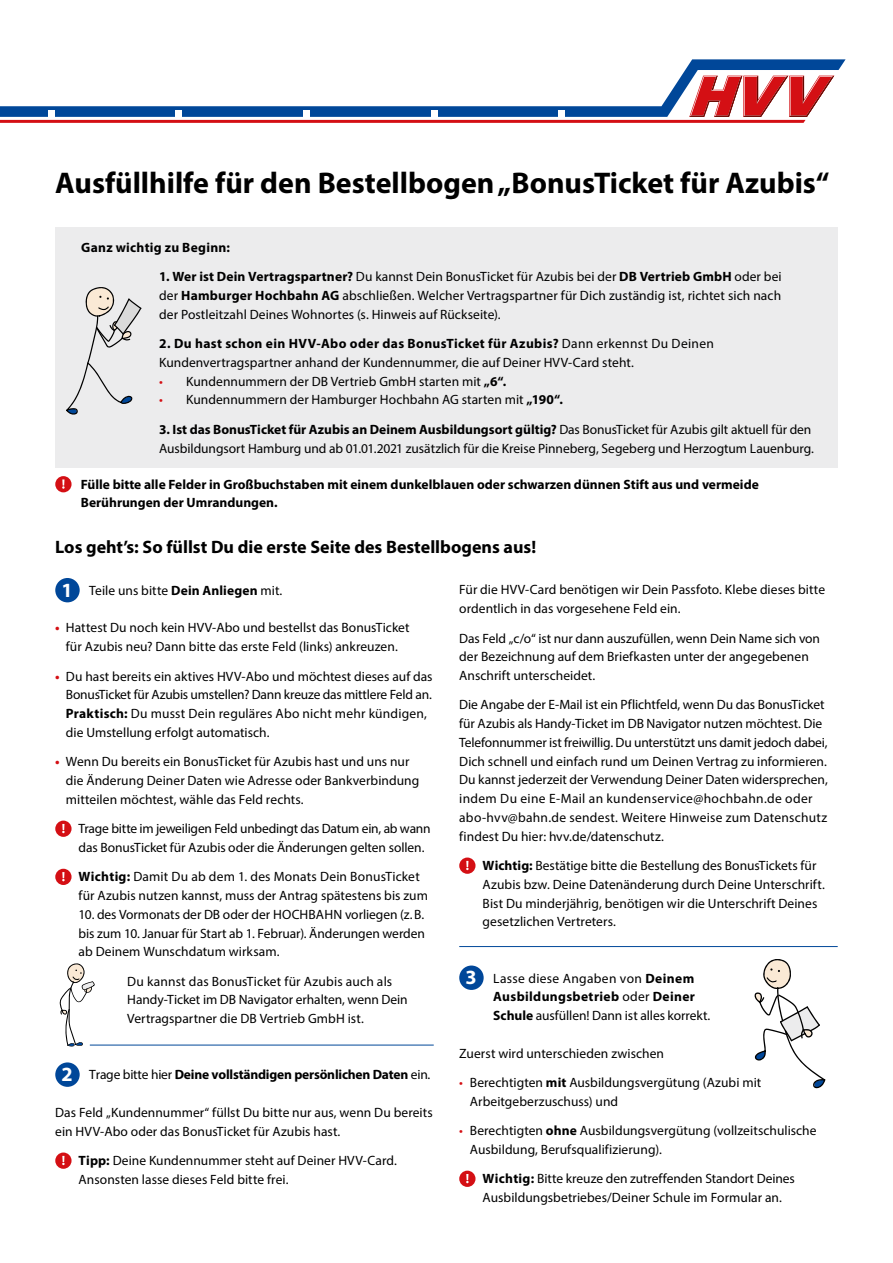
<style>
.page{position:relative;width:893px;height:1263px;background:#fff}
.page>*{position:absolute;margin:0;border:0;box-sizing:border-box;transform-origin:0 0}
.t1{font:700 30px "Myriad Pro";color:#000}
.t2{font:700 18px "Myriad Pro";color:#000}
.t3{font:13.5px/18.8px "Myriad Pro";color:#000}
.t4{font:700 13.5px/18px "Myriad Pro";color:#000}
.t5{font:700 13.5px "Myriad Pro";letter-spacing:.02em;color:#000}
.s1{font-weight:700}
.s2{color:#d40f14}
.s3{font-weight:700;font-size:20.25px;color:#fff}
.s4{font-weight:700;color:#d40f14}
.s5{font-size:20.25px;color:#fff}
.s6{font-weight:400}
</style>
<div class="page">
<div style="left:55px;top:227px;width:783px;height:241px;background:#ececed"></div>
<div style="left:55px;top:476px;width:17px;height:16px;background:#d40f14;border-radius:50%"></div>
<svg style="left:62px;top:479px;width:3px;height:10px"></svg>
<svg style="left:681px;top:59px;width:165px;height:17px;fill:#004799"></svg>
<svg style="left:0;top:76px;width:834px;height:47px"></svg>
<div style="left:55px;top:578px;width:25px;height:24px;background:#004799;border-radius:50%"></div>
<div style="left:55px;top:820px;width:17px;height:17px;background:#d40f14;border-radius:50%"></div>
<svg style="left:62px;top:824px;width:3px;height:9px"></svg>
<div style="left:55px;top:869px;width:17px;height:16px;background:#d40f14;border-radius:50%"></div>
<svg style="left:62px;top:872px;width:3px;height:9px"></svg>
<div style="left:55px;top:1062px;width:25px;height:25px;background:#004799;border-radius:50%"></div>
<svg style="left:55px;top:1152px;width:17px;height:17px"></svg>
<svg style="left:62px;top:1156px;width:3px;height:9px"></svg>
<hr style="left:90px;top:1045px;width:344px;height:1px;background:#004799">
<hr style="left:459px;top:946px;width:379px;height:1px;background:#004799">
<svg style="left:754px;top:959px;width:72px;height:129px"></svg>
<svg style="left:60px;top:963px;width:35px;height:83px"></svg>
<svg style="left:66px;top:287px;width:76px;height:128px"></svg>
<div style="left:459px;top:857px;width:16px;height:17px;background:#d40f14;border-radius:50%"></div>
<svg style="left:466px;top:861px;width:3px;height:9px"></svg>
<div style="left:459px;top:965px;width:25px;height:25px;background:#004799;border-radius:50%"></div>
<div style="left:459px;top:1171px;width:16px;height:16px;background:#d40f14;border-radius:50%"></div>
<svg style="left:466px;top:1174px;width:3px;height:9px"></svg>
<h1 class="t1" style="left:55px;top:163px;width:776px">Ausfüllhilfe für den Bestellbogen „BonusTicket für Azubis“</h1>
<p class="t5" style="left:81px;top:238px;width:150px">Ganz wichtig zu Beginn:</p>
<p class="t3" style="left:159px;top:267px;width:624px;text-align:justify"><span class="s1">1. Wer ist Dein Vertragspartner?</span> Du kannst Dein BonusTicket für Azubis bei der <span class="s1">DB Vertrieb GmbH</span> oder bei der <span class="s1">Hamburger Hochbahn AG</span> abschließen. Welcher Vertragspartner für Dich zuständig ist, richtet sich nach der Postleitzahl Deines Wohnortes (s. Hinweis auf Rückseite).</p>
<p class="t3" style="left:159px;top:334px;width:556px"><span class="s1">2. Du hast schon ein HVV-Abo oder das BonusTicket für Azubis?</span> Dann erkennst Du Deinen<br>Kundenvertragspartner anhand der Kundennummer, die auf Deiner HVV-Card steht.</p>
<p class="t3" style="left:159px;top:371px;width:349px"><span class="s2">•</span> Kundennummern der DB Vertrieb GmbH starten mit <span class="s1">„6“.</span></p>
<p class="t3" style="left:159px;top:390px;width:405px"><span class="s2">•</span> Kundennummern der Hamburger Hochbahn AG starten mit <span class="s1">„190“.</span></p>
<p class="t3" style="left:159px;top:420px;width:656px"><span class="s1">3. Ist das BonusTicket für Azubis an Deinem Ausbildungsort gültig?</span> Das BonusTicket für Azubis gilt aktuell für den<br>Ausbildungsort Hamburg und ab 01.01.2021 zusätzlich für die Kreise Pinneberg, Segeberg und Herzogtum Lauenburg.</p>
<p class="t4" style="left:81px;top:475px;width:679px">Fülle bitte alle Felder in Großbuchstaben mit einem dunkelblauen oder schwarzen dünnen Stift aus und vermeide<br>Berührungen der Umrandungen.</p>
<h2 class="t2" style="left:55px;top:535px;width:482px">Los geht’s: So füllst Du die erste Seite des Bestellbogens aus!</h2>
<p class="t3" style="left:62px;top:581px;width:222px"><span class="s3">1</span> Teile uns bitte <span class="s1">Dein Anliegen</span> mit.</p>
<p class="t3" style="left:55px;top:618px;width:356px;text-align:center"><span class="s4">•</span> Hattest Du noch kein HVV-Abo und bestellst das BonusTicket für Azubis neu? Dann bitte das erste Feld (links) ankreuzen.</p>
<p class="t3" style="left:66px;top:666px;width:368px;text-indent:-11px"><span class="s4">•</span> Du hast bereits ein aktives HVV-Abo und möchtest dieses auf das BonusTicket für Azubis umstellen? Dann kreuze das mittlere Feld an.<br><span class="s1">Praktisch:</span> Du musst Dein reguläres Abo nicht mehr kündigen, die Umstellung erfolgt automatisch.</p>
<p class="t3" style="left:66px;top:752px;width:355px;text-indent:-11px"><span class="s4">•</span> Wenn Du bereits ein BonusTicket für Azubis hast und uns nur die Änderung Deiner Daten wie Adresse oder Bankverbindung mitteilen möchtest, wähle das Feld rechts.</p>
<p class="t3" style="left:79px;top:819px;width:353px">Trage bitte im jeweiligen Feld unbedingt das Datum ein, ab wann das BonusTicket für Azubis oder die Änderungen gelten sollen.</p>
<p class="t3" style="left:79px;top:867px;width:351px"><span class="s1">Wichtig:</span> Damit Du ab dem 1. des Monats Dein BonusTicket für Azubis nutzen kannst, muss der Antrag spätestens bis zum</p>
<p class="t3" style="left:79px;top:905px;width:348px;text-align:justify">10. des Vormonats der DB oder der HOCHBAHN vorliegen (z.B. bis zum 10. Januar für Start ab 1. Februar). Änderungen werden ab Deinem Wunschdatum wirksam.</p>
<p class="t3" style="left:127px;top:971px;width:282px">Du kannst das BonusTicket für Azubis auch als<br>Handy-Ticket im DB Navigator erhalten, wenn Dein<br>Vertragspartner die DB Vertrieb GmbH ist.</p>
<p class="t3" style="left:459px;top:580px;width:367px">Für die HVV-Card benötigen wir Dein Passfoto. Klebe dieses bitte ordentlich in das vorgesehene Feld ein.</p>
<p class="t3" style="left:459px;top:628px;width:362px">Das Feld „c/o“ ist nur dann auszufüllen, wenn Dein Name sich von der Bezeichnung auf dem Briefkasten unter der angegebenen<br>Anschrift unterscheidet.</p>
<p class="t3" style="left:459px;top:695px;width:370px">Die Angabe der E-Mail ist ein Pflichtfeld, wenn Du das BonusTicket für Azubis als Handy-Ticket im DB Navigator nutzen möchtest. Die Telefonnummer ist freiwillig. Du unterstützt uns damit jedoch dabei, Dich schnell und einfach rund um Deinen Vertrag zu informieren.<br>Du kannst jederzeit der Verwendung Deiner Daten widersprechen, indem Du eine E-Mail an kundenservice@hochbahn.de oder abo-hvv@bahn.de sendest. Weitere Hinweise zum Datenschutz findest Du hier: hvv.de/datenschutz.</p>
<p class="t3" style="left:483px;top:856px;width:344px"><span class="s1">Wichtig:</span> Bestätige bitte die Bestellung des BonusTickets für Azubis bzw. Deine Datenänderung durch Deine Unterschrift.<br>Bist Du minderjährig, benötigen wir die Unterschrift Deines gesetzlichen Vertreters.</p>
<p class="t3" style="left:493px;top:968px;width:219px;text-indent:-28px"><span class="s3">3</span> Lasse diese Angaben von <span class="s1">Deinem<br>Ausbildungsbetrieb</span> oder <span class="s1">Deiner<br>Schule</span> ausfüllen! Dann ist alles korrekt.</p>
<p class="t3" style="left:459px;top:1043px;width:206px">Zuerst wird unterschieden zwischen</p>
<p class="t3" style="left:470px;top:1073px;width:293px;text-indent:-11px"><span class="s2">•</span> Berechtigten <span class="s1">mit</span> Ausbildungsvergütung (Azubi mit<br>Arbeitgeberzuschuss) und</p>
<p class="t3" style="left:470px;top:1121px;width:348px;text-indent:-11px"><span class="s2">•</span> Berechtigten <span class="s1">ohne</span> Ausbildungsvergütung (vollzeitschulische<br>Ausbildung, Berufsqualifizierung).</p>
<p class="t3" style="left:483px;top:1169px;width:314px"><span class="s1">Wichtig:</span> Bitte kreuze den zutreffenden Standort Deines<br>Ausbildungsbetriebes/Deiner Schule im Formular an.</p>
<p class="t4" style="left:62px;top:1065px;width:370px"><span class="s5">2</span> <span class="s6">Trage bitte hier</span> Deine vollständigen persönlichen Daten <span class="s6">ein.</span></p>
<p class="t3" style="left:55px;top:1103px;width:379px">Das Feld „Kundennummer“ füllst Du bitte nur aus, wenn Du bereits ein HVV-Abo oder das BonusTicket für Azubis hast.</p>
<p class="t3" style="left:79px;top:1151px;width:320px"><span class="s1">Tipp:</span> Deine Kundennummer steht auf Deiner HVV-Card.<br>Ansonsten lasse dieses Feld bitte frei.</p>
</div>
